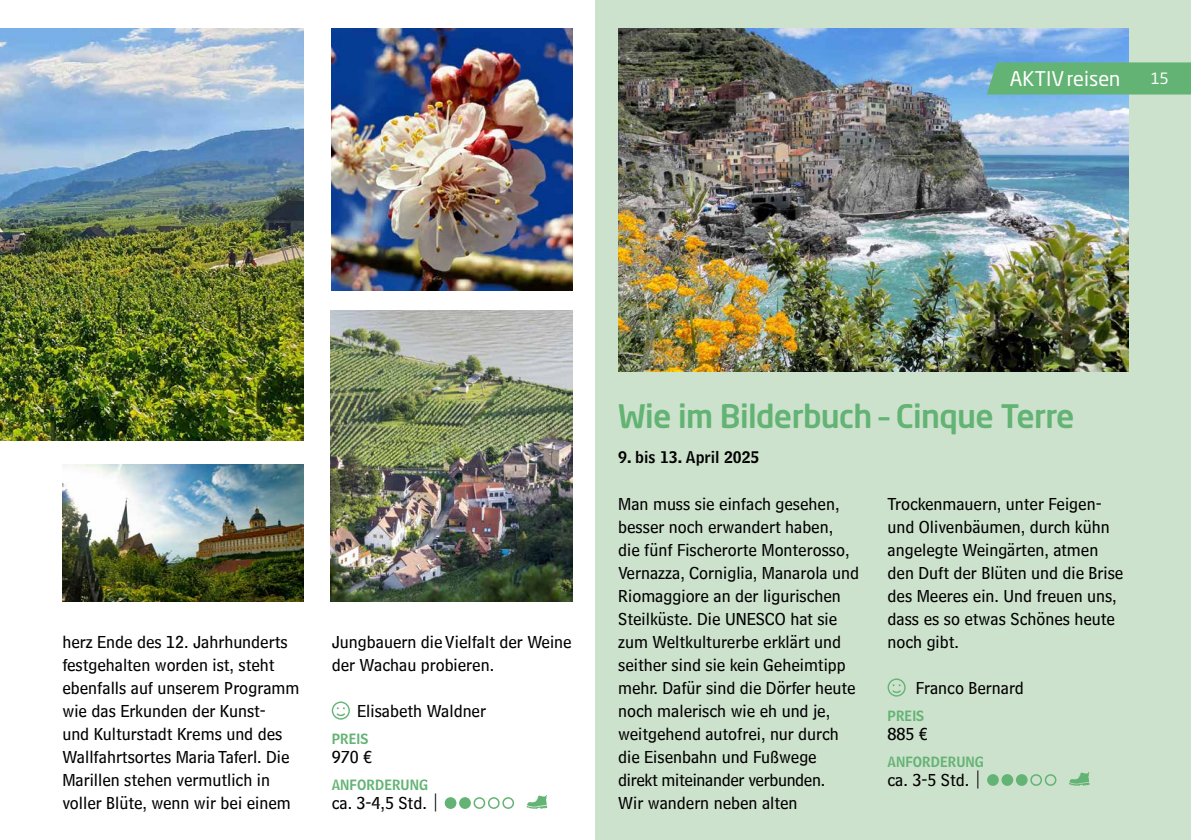
<style>
.page{position:relative;width:1191px;height:840px;background:#fff}
.page>*{position:absolute;margin:0;border:0;box-sizing:border-box;transform-origin:0 0}
.t1{font:500 32px "Neo Sans Std";letter-spacing:-.02em;color:#63b374}
.t2{font:20px "Neo Sans Std";color:#fff}
.t3{font:18px/23px "Bell Centennial Std Sub Capt";color:#000}
.t4{font:16px "Bell Centennial Std Name Num";color:#000}
.t5{font:15.4px "Neo Sans Std";color:#fff}
.t6{font:14px "Bell Centennial Std Name Num";color:#63b374}
.s1{font-family:"Bell Centennial Std Address"}
</style>
<div class="page">
<svg style="left:332px;top:701px;width:18px;height:18px"></svg>
<div style="left:445px;top:797px;width:11px;height:10px;background:#63b374;border-radius:50%"></div>
<div style="left:445px;top:796px;width:11px;height:12px;border:2px solid #63b374;border-radius:50%"></div>
<div style="left:460px;top:797px;width:10px;height:10px;background:#63b374;border-radius:50%"></div>
<div style="left:459px;top:796px;width:12px;height:12px;border:2px solid #63b374;border-radius:50%"></div>
<div style="left:473px;top:796px;width:12px;height:12px;border:2px solid #63b374;border-radius:50%"></div>
<div style="left:488px;top:796px;width:11px;height:12px;border:2px solid #63b374;border-radius:50%"></div>
<div style="left:502px;top:796px;width:12px;height:12px;border:2px solid #63b374;border-radius:50%"></div>
<svg style="left:526px;top:795px;width:21px;height:13px"></svg>
<img style="left:62px;top:464px;width:241px;height:137px">
<img style="left:332px;top:28px;width:241px;height:262px">
<img style="left:0;top:28px;width:303px;height:412px">
<div style="left:595px;top:0;width:596px;height:839px;background:#cde2cd"></div>
<img style="left:331px;top:310px;width:242px;height:291px">
<img style="left:618px;top:28px;width:510px;height:343px">
<svg style="left:887px;top:678px;width:18px;height:18px"></svg>
<div style="left:987px;top:774px;width:11px;height:10px;background:#63b374;border-radius:50%"></div>
<div style="left:987px;top:773px;width:11px;height:12px;border:2px solid #63b374;border-radius:50%"></div>
<div style="left:1002px;top:774px;width:10px;height:10px;background:#63b374;border-radius:50%"></div>
<div style="left:1001px;top:773px;width:12px;height:12px;border:2px solid #63b374;border-radius:50%"></div>
<div style="left:1016px;top:774px;width:10px;height:10px;background:#63b374;border-radius:50%"></div>
<div style="left:1016px;top:773px;width:11px;height:12px;border:2px solid #63b374;border-radius:50%"></div>
<div style="left:1030px;top:773px;width:12px;height:12px;border:2px solid #63b374;border-radius:50%"></div>
<div style="left:1044px;top:773px;width:12px;height:12px;border:2px solid #63b374;border-radius:50%"></div>
<svg style="left:1069px;top:772px;width:20px;height:13px"></svg>
<div style="left:986px;top:62px;width:205px;height:32px;background:#63b374"></div>
<p class="t2" style="left:1009px;top:66px;width:112px">AKTIVreisen</p>
<p class="t5" style="left:1150px;top:69px;width:20px">15</p>
<p class="t3" style="left:62px;top:629px;width:239px">herz Ende des 12. Jahrhunderts festgehalten worden ist, steht ebenfalls auf unserem Programm wie das Erkunden der Kunst-<br>und Kulturstadt Krems und des<br>Wallfahrtsortes Maria Taferl. Die<br>Marillen stehen vermutlich in voller Blüte, wenn wir bei einem</p>
<p class="t3" style="left:332px;top:629px;width:241px">Jungbauern die Vielfalt der Weine der Wachau probieren.</p>
<p class="t3" style="left:357px;top:698px;width:130px">Elisabeth Waldner</p>
<p class="t6" style="left:332px;top:729px;width:38px">PREIS</p>
<p class="t3" style="left:332px;top:744px;width:42px">970 €</p>
<p class="t6" style="left:332px;top:775px;width:98px">ANFORDERUNG</p>
<p class="t3" style="left:332px;top:790px;width:110px">ca. 3-4,5 Std. <span class="s1">|</span></p>
<h1 class="t1" style="left:618px;top:396px;width:458px">Wie im Bilderbuch – Cinque Terre</h1>
<p class="t4" style="left:618px;top:447px;width:143px">9. bis 13. April 2025</p>
<p class="t3" style="left:618px;top:491px;width:242px">Man muss sie einfach gesehen, besser noch erwandert haben, die fünf Fischerorte Monterosso,<br>Vernazza, Corniglia, Manarola und<br>Riomaggiore an der ligurischen<br>Steilküste. Die UNESCO hat sie zum Weltkulturerbe erklärt und seither sind sie kein Geheimtipp mehr. Dafür sind die Dörfer heute noch malerisch wie eh und je, weitgehend autofrei, nur durch die Eisenbahn und Fußwege direkt miteinander verbunden.<br>Wir wandern neben alten</p>
<p class="t3" style="left:887px;top:491px;width:237px">Trockenmauern, unter Feigen&shy;und Olivenbäumen, durch kühn angelegte Weingärten, atmen den Duft der Blüten und die Brise des Meeres ein. Und freuen uns, dass es so etwas Schönes heute noch gibt.</p>
<p class="t3" style="left:916px;top:675px;width:109px">Franco Bernard</p>
<p class="t6" style="left:887px;top:706px;width:38px">PREIS</p>
<p class="t3" style="left:887px;top:721px;width:42px">885 €</p>
<p class="t6" style="left:887px;top:752px;width:98px">ANFORDERUNG</p>
<p class="t3" style="left:887px;top:767px;width:97px">ca. 3-5 Std. <span class="s1">|</span></p>
</div>
